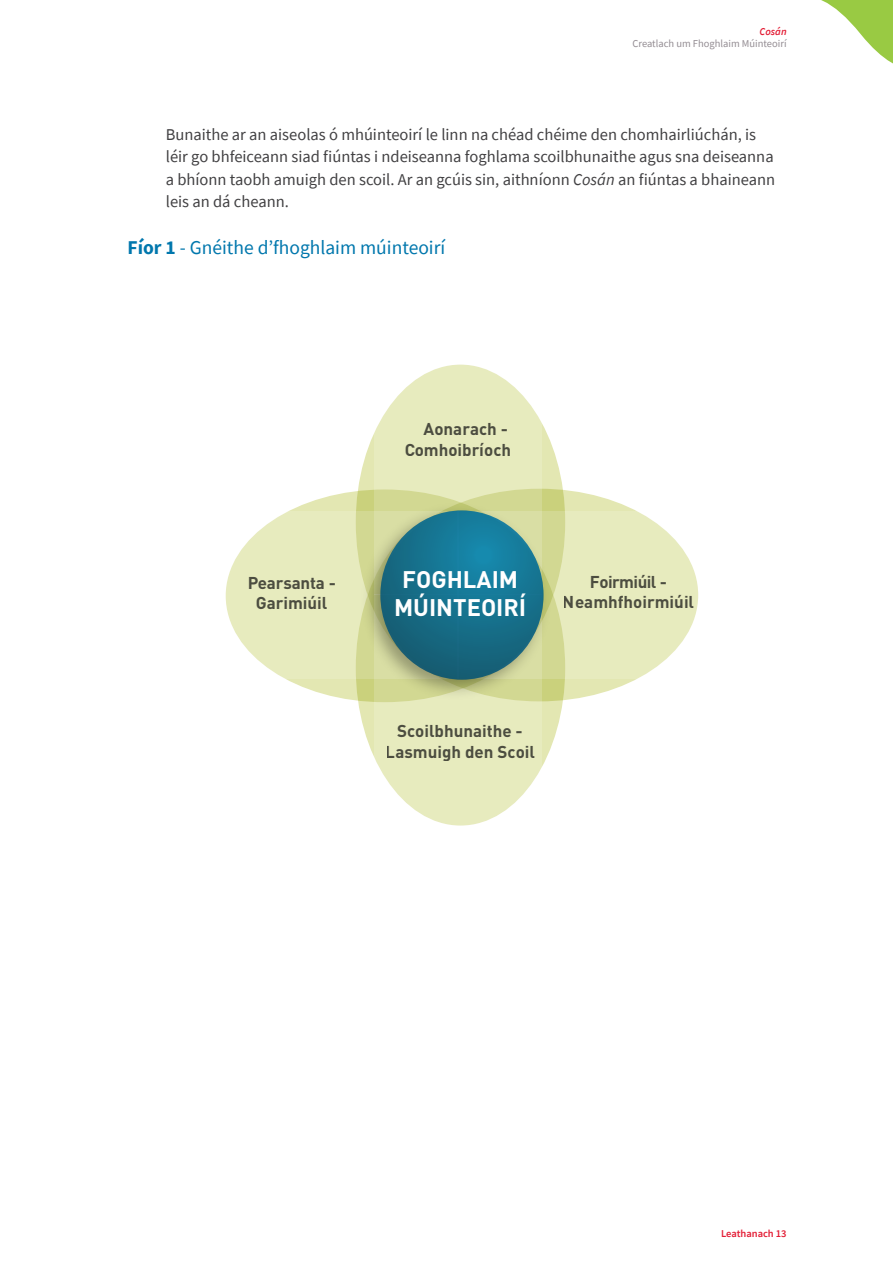
<style>
.page{position:relative;width:893px;height:1263px;background:#fff}
.page>*{position:absolute;margin:0;border:0;box-sizing:border-box;transform-origin:0 0}
.t1{font:700 23.7px/28.5px "DIN";color:#fff;text-align:center}
.Figure_head_title_ne{font:19.5px "Source Sans Pro";color:#0077ad}
.t2{font:700 16.95px/20.2px "DIN";color:#545456;text-align:center}
.TC_body{font:16.5px/22.5px "Source Sans Pro";color:#414042}
.t3{font:10.5px "Source Sans Pro";color:#938c92}
.t4{font:600 10.5px "Source Sans Pro";color:#e31e36}
.t5{font:italic 600 10.5px "Source Sans Pro";color:#e31e36}
.s1{font-style:italic}
.s2{font-weight:700}
</style>
<div class="page">
<svg style="left:821px;top:0;width:72px;height:64px"></svg>
<div style="left:380px;top:489px;width:318px;height:212px;background:#e3e7b2;border-radius:50%"></div>
<div style="left:356px;top:510px;width:209px;height:315px;background:#e3e7b2;border-radius:50%"></div>
<svg style="left:356px;top:365px;width:209px;height:315px;background:#dee3a8"></svg>
<div style="left:226px;top:489px;width:317px;height:213px;background:#e3e7b2;border-radius:50%"></div>
<svg style="left:556px;top:511px;width:143px;height:167px;fill:#e7ebbe"></svg>
<svg style="left:225px;top:511px;width:131px;height:167px;fill:#e7ebbe"></svg>
<svg style="left:374px;top:364px;width:168px;height:134px;background:#e9edc5"></svg>
<svg style="left:374px;top:704px;width:168px;height:122px;fill:#e7ebbe"></svg>
<img style="left:356px;top:498px;width:200px;height:206px">
<svg style="left:380px;top:510px;width:163px;height:170px;background:#3d858e"></svg>
<p class="t5" style="left:760px;top:24px;width:29px">Cosán</p>
<p class="t3" style="left:633px;top:37px;width:156px">Creatlach um Fhoghlaim Múinteoirí</p>
<p class="TC_body" style="left:166px;top:123px;width:611px">Bunaithe ar an aiseolas ó mhúinteoirí le linn na chéad chéime den chomhairliúchán, is léir go bhfeiceann siad fiúntas i ndeiseanna foghlama scoilbhunaithe agus sna deiseanna a bhíonn taobh amuigh den scoil. Ar an gcúis sin, aithníonn <span class="s1">Cosán</span> an fiúntas a bhaineann leis an dá cheann.</p>
<p class="Figure_head_title_ne" style="left:128px;top:235px;width:319px"><span class="s2">Fíor 1</span> - Gnéithe d’fhoghlaim múinteoirí</p>
<p class="t2" style="left:247px;top:572px;width:90px">Pearsanta -<br>Garimiúil</p>
<p class="t2" style="left:404px;top:418px;width:108px;text-align:right">Aonarach -<br>Comhoibríoch</p>
<p class="t1" style="left:394px;top:564px;width:134px">FOGHLAIM<br>MÚINTEOIRÍ</p>
<p class="t2" style="left:563px;top:571px;width:133px">Foirmiúil -<br>Neamhfhoirmiúil</p>
<p class="t2" style="left:386px;top:720px;width:151px">Scoilbhunaithe -<br>Lasmuigh den Scoil</p>
<p class="t4" style="left:721px;top:1226px;width:67px">Leathanach 13</p>
</div>
